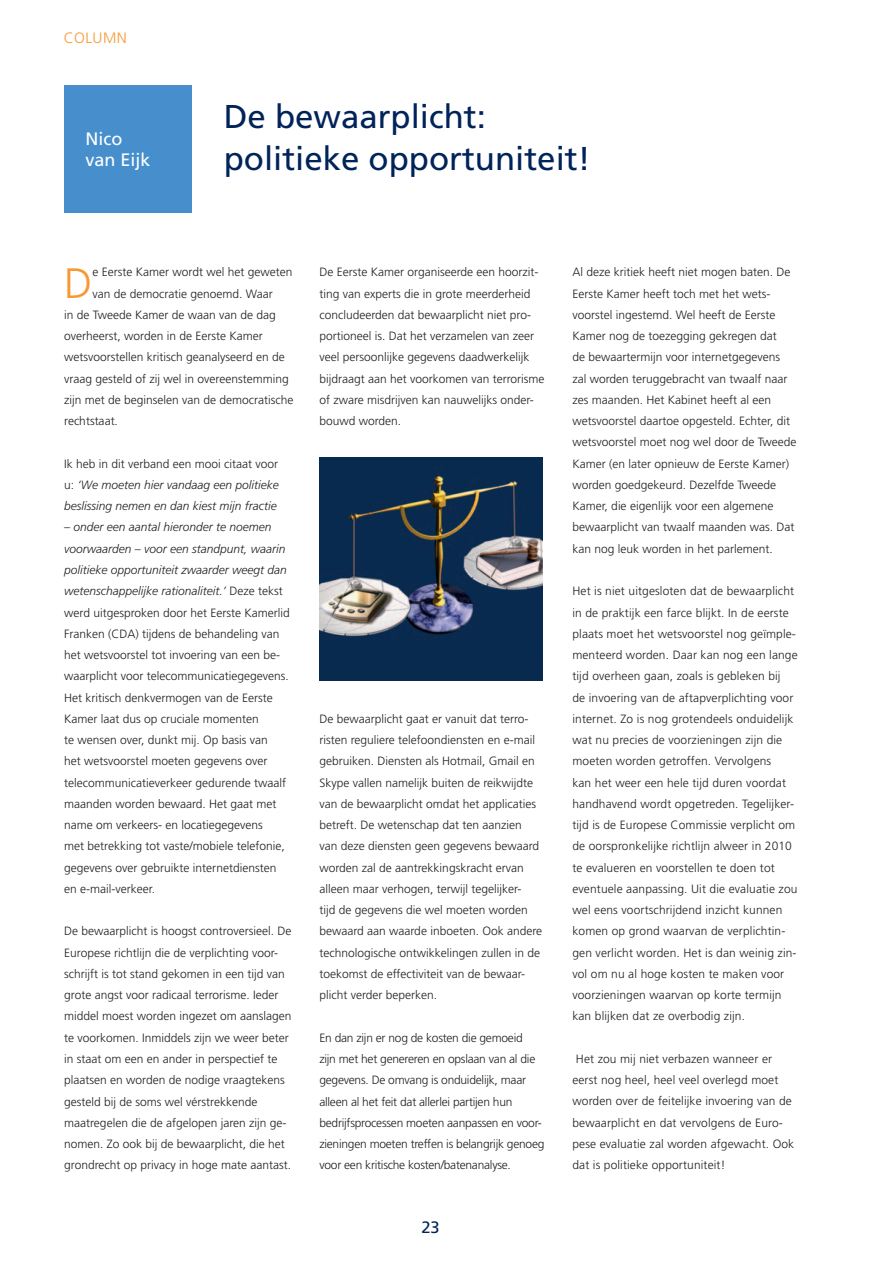
<style>
.page{position:relative;width:893px;height:1263px;background:#fff}
.page>*{position:absolute;margin:0;border:0;box-sizing:border-box;transform-origin:0 0}
.t1{font:300 42.45px "Frutiger";color:#f79832}
.t2{font:33px/42.5px "Frutiger";color:#002359}
.t3{font:18px/21.6px "Frutiger";color:#fff}
.t4{font:16.5px "Frutiger";color:#002359}
.t5{font:300 15px "Frutiger";letter-spacing:.03em;color:#f79832}
.t6{font:300 12px/21.3px "Frutiger";color:#231f20}
.t7{font:300 12px/21.3px "Frutiger";letter-spacing:-.02em;color:#231f20}
.t8{font:italic 300 12px/21.3px "Frutiger";color:#231f20;text-align:justify}
.s1{font-style:normal}
.s2{font-style:italic}
</style>
<div class="page">
<div style="left:64px;top:85px;width:128px;height:128px;background:#468fcc"></div>
<img style="left:319px;top:457px;width:224px;height:223px">
<p class="t5" style="left:64px;top:29px;width:65px">COLUMN</p>
<h3 class="t3" style="left:85px;top:128px;width:67px">Nico van Eijk</h3>
<h2 class="t2" style="left:224px;top:95px;width:368px">De bewaarplicht: politieke opportuniteit!</h2>
<h1 class="t1" style="left:64px;top:259px;width:30px">D</h1>
<p class="t6" style="left:93px;top:262px;width:201px">e Eerste Kamer wordt wel het geweten</p>
<p class="t6" style="left:93px;top:283px;width:182px">van de democratie genoemd. Waar</p>
<p class="t6" style="left:64px;top:304px;width:213px">in de Tweede Kamer de waan van de dag</p>
<p class="t6" style="left:64px;top:326px;width:200px">overheerst, worden in de Eerste Kamer</p>
<p class="t6" style="left:64px;top:347px;width:222px">wetsvoorstellen kritisch geanalyseerd en de</p>
<p class="t6" style="left:64px;top:368px;width:226px">vraag gesteld of zij wel in overeenstemming</p>
<p class="t6" style="left:64px;top:389px;width:231px">zijn met de beginselen van de democratische</p>
<p class="t6" style="left:64px;top:411px;width:55px">rechtstaat.</p>
<p class="t8" style="left:64px;top:453px;width:216px"><span class="s1">Ik heb in dit verband een mooi citaat voor u:</span> ‘We moeten hier vandaag een politieke beslissing nemen en dan kiest mijn fractie</p>
<p class="t6" style="left:64px;top:517px;width:227px"><span class="s2">– onder een aantal hieronder te noemen voorwaarden – voor een standpunt, waarin politieke opportuniteit zwaarder weegt dan wetenschappelijke rationaliteit.’</span> Deze tekst werd uitgesproken door het Eerste Kamerlid Franken (CDA) tijdens de behandeling van het wetsvoorstel tot invoering van een be&shy;waarplicht voor telecommunicatie gegevens.<br>Het kritisch denkvermogen van de Eerste Kamer laat dus op cruciale momenten<br>te wensen over, dunkt mij. Op basis van<br>het wetsvoorstel moeten gegevens over telecommunicatieverkeer gedurende twaalf maanden worden bewaard. Het gaat met name om verkeers- en locatiegegevens<br>met betrekking tot vaste/mobiele telefonie, gegevens over gebruikte internetdiensten en e-mail-verkeer.</p>
<p class="t6" style="left:64px;top:921px;width:229px">De bewaarplicht is hoogst controversieel. De Europese richtlijn die de verplichting voor&shy;schrijft is tot stand gekomen in een tijd van grote angst voor radicaal terrorisme. Ieder middel moest worden ingezet om aanslagen te voorkomen. Inmiddels zijn we weer beter in staat om een en ander in perspectief te plaatsen en worden de nodige vraag tekens gesteld bij de soms wel vérstrekkende maatregelen die de afgelopen jaren zijn ge&shy;nomen. Zo ook bij de bewaarplicht, die het grondrecht op privacy in hoge mate aantast.</p>
<p class="t6" style="left:319px;top:262px;width:227px">De Eerste Kamer organiseerde een hoorzit&shy;ting van experts die in grote meerderheid concludeerden dat bewaarplicht niet pro&shy;portioneel is. Dat het verzamelen van zeer veel persoonlijke gegevens daadwerkelijk bijdraagt aan het voorkomen van terrorisme of zware misdrijven kan nauwelijks onder&shy;bouwd worden.</p>
<p class="t6" style="left:572px;top:262px;width:226px">Al deze kritiek heeft niet mogen baten. De Eerste Kamer heeft toch met het wets&shy;voorstel ingestemd. Wel heeft de Eerste Kamer nog de toezegging gekregen dat<br>de bewaartermijn voor internetgegevens zal worden teruggebracht van twaalf naar zes maanden. Het Kabinet heeft al een wetsvoorstel daartoe opgesteld. Echter, dit wetsvoorstel moet nog wel door de Tweede Kamer (en later opnieuw de Eerste Kamer) worden goedgekeurd. Dezelfde Tweede Kamer, die eigenlijk voor een algemene bewaarplicht van twaalf maanden was. Dat kan nog leuk worden in het parlement.</p>
<p class="t6" style="left:572px;top:581px;width:227px">Het is niet uitgesloten dat de bewaarplicht in de praktijk een farce blijkt. In de eerste plaats moet het wetsvoorstel nog geïmple&shy;menteerd worden. Daar kan nog een lange tijd overheen gaan, zoals is gebleken bij<br>de invoering van de aftapverplichting voor internet. Zo is nog grotendeels onduidelijk wat nu precies de voorzieningen zijn die moeten worden getroffen. Vervolgens<br>kan het weer een hele tijd duren voordat handhavend wordt opgetreden. Tegelijker&shy;tijd is de Europese Commissie verplicht om de oorspronkelijke richtlijn alweer in 2010 te evalueren en voorstellen te doen tot eventuele aanpassing. Uit die evaluatie zou wel eens voortschrijdend inzicht kunnen komen op grond waarvan de verplichtin&shy;gen verlicht worden. Het is dan weinig zin&shy;vol om nu al hoge kosten te maken voor voorzieningen waarvan op korte termijn kan blijken dat ze overbodig zijn.</p>
<p class="t6" style="left:572px;top:1048px;width:223px">Het zou mij niet verbazen wanneer er eerst nog heel, heel veel overlegd moet worden over de feitelijke invoering van de bewaarplicht en dat vervolgens de Euro&shy;pese evaluatie zal worden afgewacht. Ook dat is politieke opportuniteit!</p>
<p class="t6" style="left:319px;top:708px;width:224px">De bewaarplicht gaat er vanuit dat terro&shy;risten reguliere telefoondiensten en e-mail gebruiken. Diensten als Hotmail, Gmail en Skype vallen namelijk buiten de reikwijdte van de bewaarplicht omdat het applicaties betreft. De wetenschap dat ten aanzien van deze diensten geen gegevens bewaard worden zal de aantrekkingskracht ervan alleen maar verhogen, terwijl tegelijker-<br>tijd de gegevens die wel moeten worden bewaard aan waarde inboeten. Ook andere technologische ontwikkelingen zullen in de toekomst de effectiviteit van de bewaar&shy;plicht verder beperken.</p>
<p class="t7" style="left:319px;top:1027px;width:227px">En dan zijn er nog de kosten die gemoeid<br>zijn met het genereren en opslaan van al die gegevens. De omvang is onduidelijk, maar alleen al het feit dat allerlei partijen hun bedrijfsprocessen moeten aanpassen en voor&shy;zieningen moeten treffen is belangrijk genoeg voor een kritische kosten/batenanalyse.</p>
<h3 class="t4" style="left:421px;top:1218px;width:20px">23</h3>
</div>
